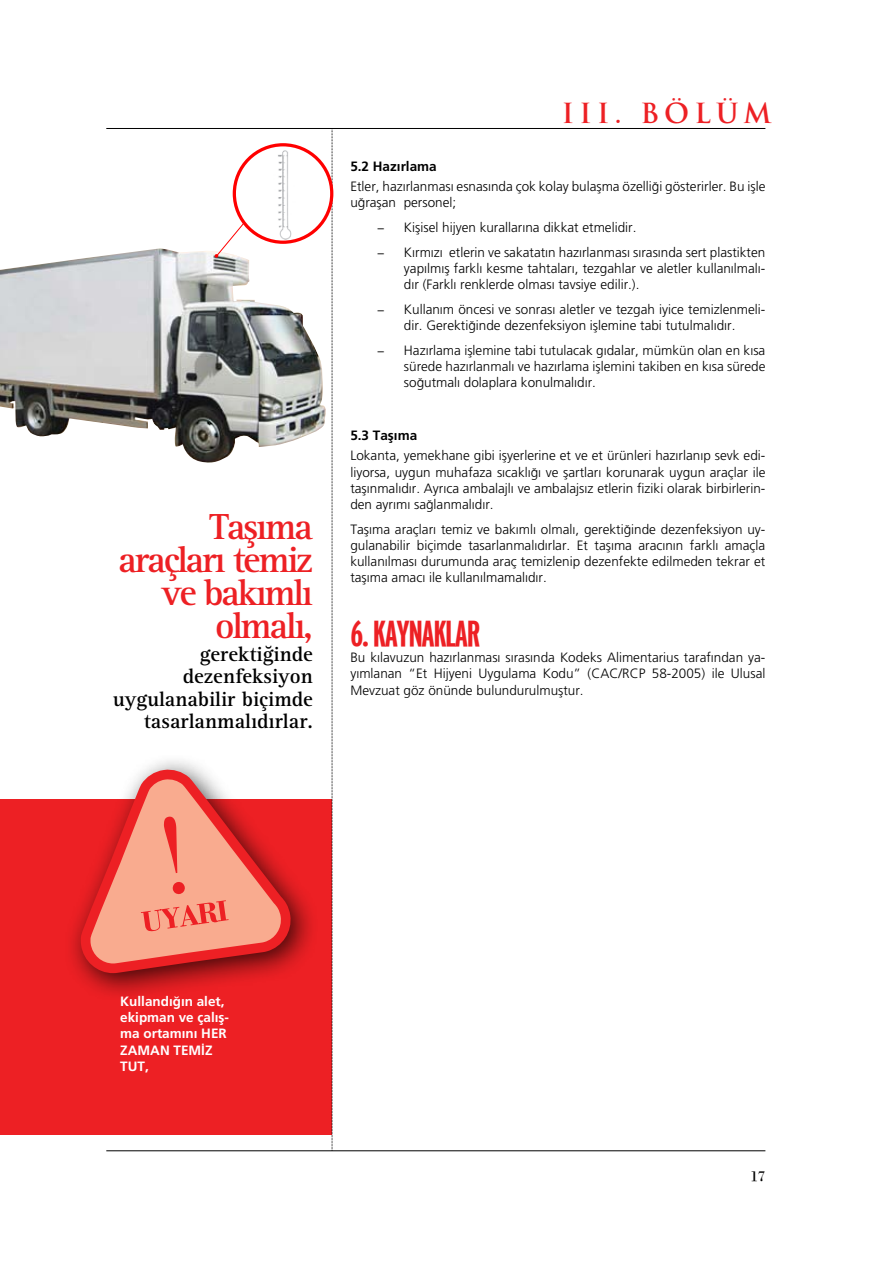
<style>
.page{position:relative;width:893px;height:1263px;background:#fff}
.page>*{position:absolute;margin:0;border:0;box-sizing:border-box;transform-origin:0 0}
.t1{font:700 37.5px/33px "Rotis Serif";letter-spacing:-.06em;color:#ed2024;text-align:right}
.t2{font:700 36px "Interstate Compressed";letter-spacing:-.04em;color:#ed2024}
.t3{font:700 27px "Trajan Pro";letter-spacing:.185em;color:#ed2024}
.t4{font:700 21px/22.5px "Rotis Serif";color:#000;text-align:right}
.t5{font:15px "Bodoni";color:#000}
.t6{font:300 13.5px/16.2px "Frutiger";color:#000;text-align:justify}
.t7{font:700 13.5px/16.2px "Frutiger";color:#fff}
.t8{font:700 13.5px "Frutiger";color:#000}
</style>
<div class="page">
<hr style="left:106px;top:128px;width:659px;height:1px;background:#000">
<hr style="left:106px;top:1150px;width:659px;height:1px;background:#000">
<div style="left:0;top:799px;width:332px;height:336px;background:#ed2024"></div>
<div style="left:62px;top:750px;width:256px;height:250px;background:#000;opacity:.75"></div>
<svg style="left:75px;top:763px;width:223px;height:216px"></svg>
<svg style="left:86px;top:774px;width:201px;height:194px"></svg>
<svg style="left:332px;top:129px;width:1px;height:1021px"></svg>
<img style="left:0;top:248px;width:326px;height:215px">
<svg style="left:234px;top:145px;width:98px;height:97px"></svg>
<img style="left:249px;top:145px;width:75px;height:96px">
<div style="left:233px;top:143px;width:100px;height:101px;border:3px solid #f00;border-radius:50%"></div>
<svg style="left:215px;top:222px;width:30px;height:36px"></svg>
<h1 class="t1" style="left:118px;top:511px;width:196px">Taşıma araçları temiz ve bakımlı olmalı,</h1>
<h3 class="t4" style="left:113px;top:643px;width:201px">gerektiğinde dezenfeksiyon uygulanabilir biçimde tasarlanmalıdırlar.</h3>
<h3 class="t3" style="left:562px;top:97px;width:211px">III. BÖLÜM</h3>
<p class="t8" style="left:350px;top:158px;width:88px">5.2 Hazırlama</p>
<p class="t6" style="left:350px;top:178px;width:417px">Etler, hazırlanması esnasında çok kolay bulaşma özelliği gösterirler. Bu işle uğraşan personel;</p>
<p class="t6" style="left:404px;top:219px;width:234px">Kişisel hijyen kurallarına dikkat etmelidir.</p>
<p class="t6" style="left:404px;top:244px;width:363px">Kırmızı etlerin ve sakatatın hazırlanması sırasında sert plastikten yapılmış farklı kesme tahtaları, tezgahlar ve aletler kullanılmalı&shy;dır (Farklı renklerde olması tavsiye edilir.).</p>
<p class="t6" style="left:404px;top:301px;width:363px">Kullanım öncesi ve sonrası aletler ve tezgah iyice temizlenmeli&shy;dir. Gerektiğinde dezenfeksiyon işlemine tabi tutulmalıdır.</p>
<p class="t6" style="left:404px;top:342px;width:363px">Hazırlama işlemine tabi tutulacak gıdalar, mümkün olan en kısa sürede hazırlanmalı ve hazırlama işlemini takiben en kısa sürede soğutmalı dolaplara konulmalıdır.</p>
<p class="t8" style="left:350px;top:427px;width:68px">5.3 Taşıma</p>
<p class="t6" style="left:350px;top:448px;width:417px">Lokanta, yemekhane gibi işyerlerine et ve et ürünleri hazırlanıp sevk edi&shy;liyorsa, uygun muhafaza sıcaklığı ve şartları korunarak uygun araçlar ile taşınmalıdır. Ayrıca ambalajlı ve ambalajsız etlerin fiziki olarak birbirlerin&shy;den ayrımı sağlanmalıdır.</p>
<p class="t6" style="left:350px;top:521px;width:417px">Taşıma araçları temiz ve bakımlı olmalı, gerektiğinde dezenfeksiyon uy&shy;gulanabilir biçimde tasarlanmalıdırlar. Et taşıma aracının farklı amaçla kullanılması durumunda araç temizlenip dezenfekte edilmeden tekrar et taşıma amacı ile kullanılmamalıdır.</p>
<h2 class="t2" style="left:350px;top:613px;width:132px">6. KAYNAKLAR</h2>
<p class="t6" style="left:350px;top:649px;width:417px">Bu kılavuzun hazırlanması sırasında Kodeks Alimentarius tarafından ya&shy;yımlanan “Et Hijyeni Uygulama Kodu” (CAC/RCP 58-2005) ile Ulusal Mevzuat göz önünde bulundurulmuştur.</p>
<p class="t7" style="left:120px;top:993px;width:110px">Kullandığın alet, ekipman ve çalış&shy;ma ortamını HER<br>ZAMAN TEMİZ<br>TUT,</p>
<p class="t5" style="left:750px;top:1166px;width:16px">17</p>
</div>
